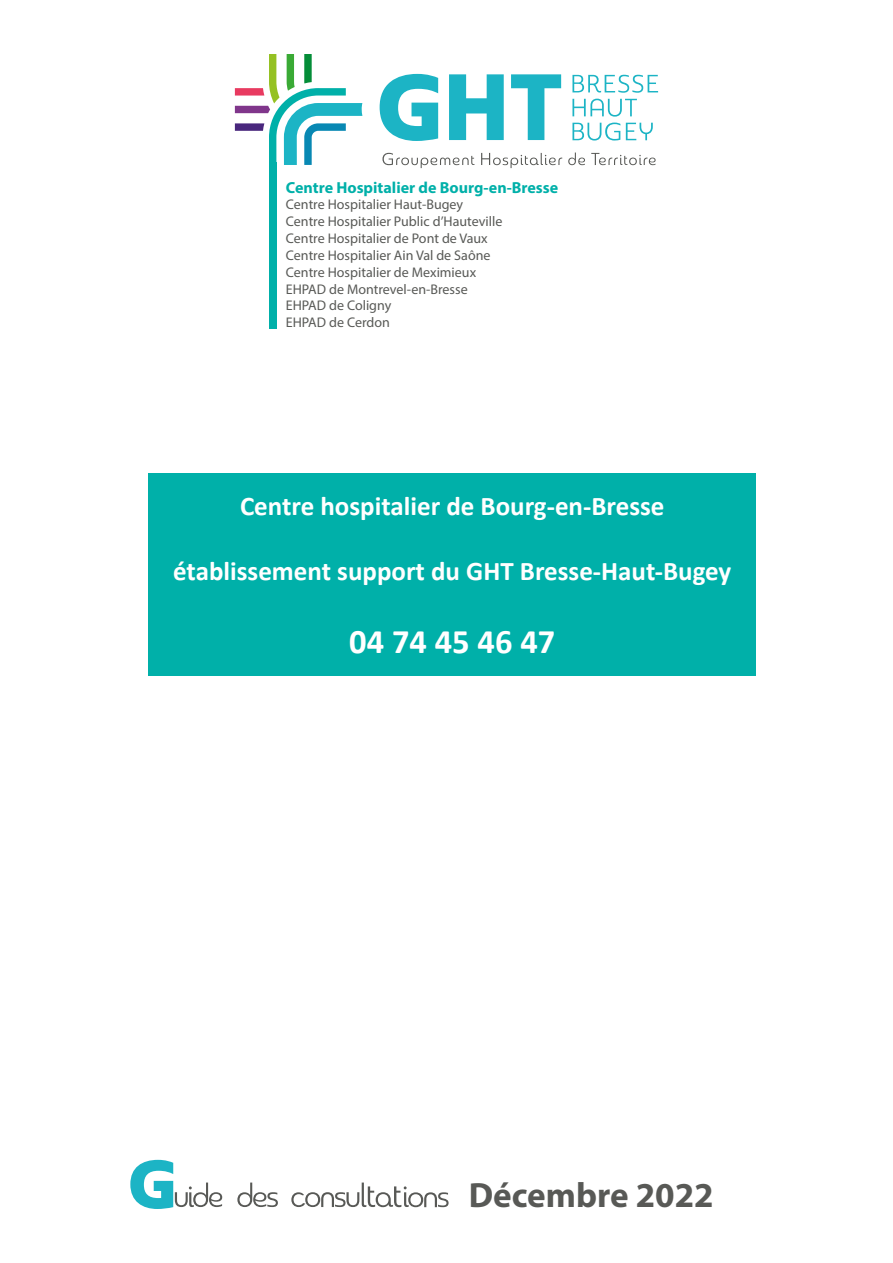
<style>
.page{position:relative;width:893px;height:1263px;background:#fff}
.page>*{position:absolute;margin:0;border:0;box-sizing:border-box;transform-origin:0 0}
.t1{font:700 35.1px "Myriad Pro";color:#585956}
.t2{font:700 34.5px "Calibri";color:#fff}
.t3{font:700 27px "Calibri";color:#fff}
.t4{font:700 16.05px "Myriad Pro";color:#00b0a9}
.t5{font:13.95px/16.8px "Myriad Pro";color:#585956}
</style>
<div class="page">
<div style="left:148px;top:473px;width:608px;height:202px;background:#00b0a9"></div>
<svg style="left:130px;top:1160px;width:92px;height:49px"></svg>
<svg style="left:237px;top:1182px;width:41px;height:25px"></svg>
<svg style="left:291px;top:1182px;width:158px;height:25px"></svg>
<svg style="left:382px;top:153px;width:92px;height:15px"></svg>
<svg style="left:481px;top:153px;width:81px;height:15px"></svg>
<svg style="left:568px;top:153px;width:17px;height:12px"></svg>
<svg style="left:591px;top:153px;width:65px;height:12px"></svg>
<svg style="left:572px;top:75px;width:86px;height:18px"></svg>
<svg style="left:572px;top:99px;width:65px;height:18px"></svg>
<svg style="left:572px;top:123px;width:48px;height:18px"></svg>
<svg style="left:626px;top:123px;width:27px;height:17px"></svg>
<svg style="left:235px;top:54px;width:127px;height:111px"></svg>
<svg style="left:380px;top:74px;width:58px;height:67px"></svg>
<svg style="left:449px;top:74px;width:55px;height:66px"></svg>
<svg style="left:511px;top:74px;width:50px;height:66px"></svg>
<div style="left:269px;top:162px;width:7px;height:166px;background:#00b0a9"></div>
<p class="t4" style="left:286px;top:177px;width:274px">Centre Hospitalier de Bourg-en-Bresse</p>
<p class="t5" style="left:286px;top:196px;width:218px">Centre Hospitalier Haut-Bugey<br>Centre Hospitalier Public d’Hauteville<br>Centre Hospitalier de Pont de Vaux<br>Centre Hospitalier Ain Val de Saône<br>Centre Hospitalier de Meximieux<br>EHPAD de Montrevel-en-Bresse<br>EHPAD de Coligny<br>EHPAD de Cerdon</p>
<h3 class="t3" style="left:240px;top:487px;width:426px">Centre hospitalier de Bourg-en-Bresse</h3>
<h3 class="t3" style="left:173px;top:552px;width:560px">établissement support du GHT Bresse-Haut-Bugey</h3>
<h2 class="t2" style="left:349px;top:618px;width:208px">04 74 45 46 47</h2>
<h1 class="t1" style="left:469px;top:1172px;width:246px">Décembre 2022</h1>
</div>
